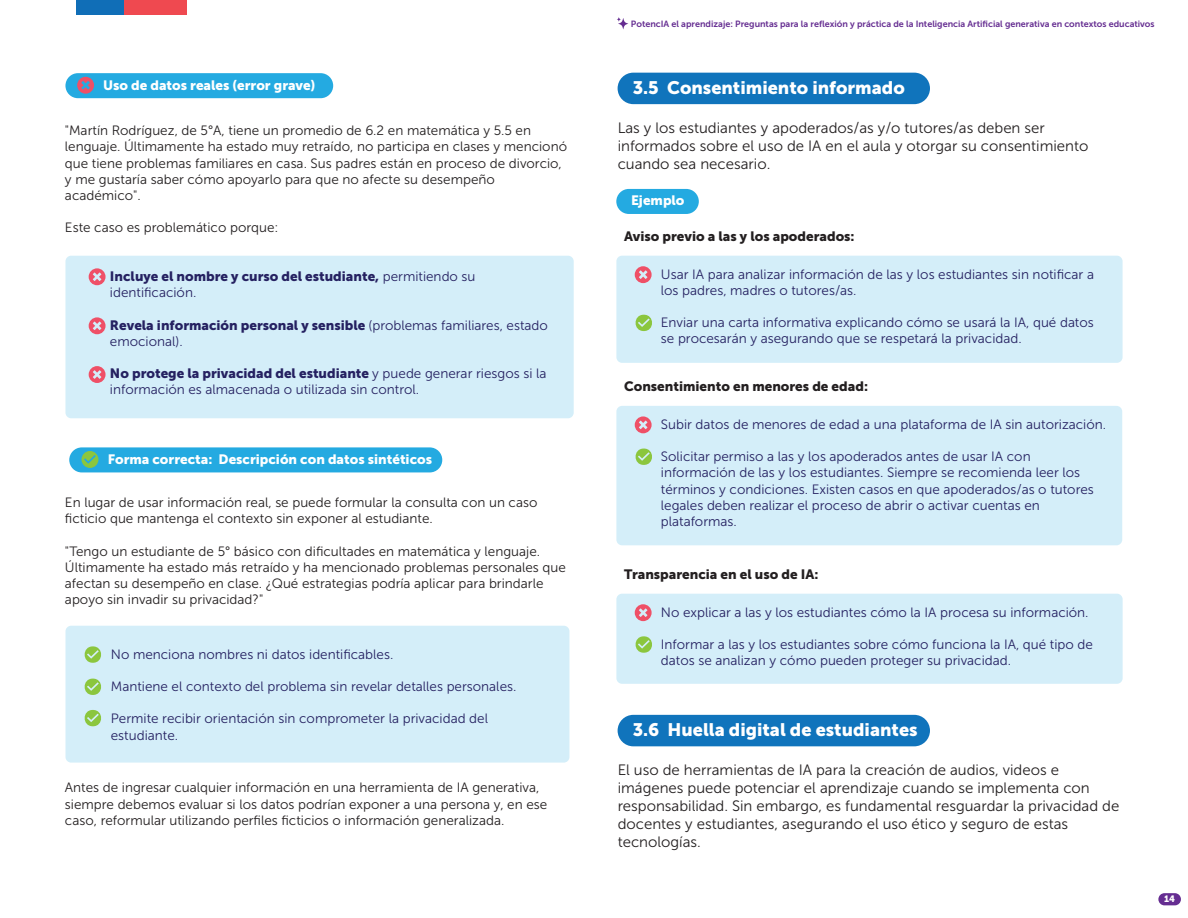
<style>
.page{position:relative;width:1188px;height:918px;background:#fff}
.page>*{position:absolute;margin:0;border:0;box-sizing:border-box;transform-origin:0 0}
.t1{font:18px "Museo Sans 900";color:#fff}
.t2{font:15px/18px "Museo Sans 300";color:#231f20}
.t3{font:13.5px/16.2px "Museo Sans 300";color:#252161}
.t4{font:13.5px/16.2px "Museo Sans 300";color:#231f20}
.t5{font:13.5px "Museo Sans 900";color:#252161}
.t6{font:13.5px "Museo Sans 900";color:#231f20}
.t7{font:13.5px "Museo Sans 900";color:#fff}
.t8{font:9.15px "Museo Sans 900";color:#fff}
.t9{font:9px "Museo Sans 700";color:#652d91}
.s1{font-family:"Museo Sans 300"}
</style>
<div class="page">
<div style="left:65px;top:256px;width:509px;height:162px;background:#d4eef9;border-radius:6px"></div>
<div style="left:618px;top:73px;width:312px;height:31px;background:#1074bc;border-radius:16px"></div>
<div style="left:616px;top:189px;width:83px;height:25px;background:#24aae1;border-radius:13px"></div>
<div style="left:1158px;top:893px;width:23px;height:12px;background:#652d91;border-radius:6px"></div>
<div style="left:77px;top:0;width:47px;height:15px;background:#106eb7"></div>
<div style="left:124px;top:0;width:62px;height:15px;background:#ef4950"></div>
<svg style="left:617px;top:17px;width:11px;height:12px"></svg>
<div style="left:65px;top:73px;width:268px;height:25px;background:#24aae1;border-radius:13px"></div>
<svg style="left:77px;top:77px;width:17px;height:17px"></svg>
<svg style="left:89px;top:268px;width:17px;height:17px"></svg>
<svg style="left:89px;top:317px;width:17px;height:17px"></svg>
<svg style="left:89px;top:366px;width:17px;height:17px"></svg>
<div style="left:69px;top:447px;width:373px;height:25px;background:#24aae1;border-radius:13px"></div>
<svg style="left:81px;top:451px;width:17px;height:17px"></svg>
<div style="left:65px;top:626px;width:504px;height:137px;background:#d4eef9;border-radius:6px"></div>
<svg style="left:84px;top:710px;width:17px;height:16px"></svg>
<svg style="left:84px;top:678px;width:17px;height:17px"></svg>
<svg style="left:84px;top:646px;width:17px;height:17px"></svg>
<div style="left:616px;top:256px;width:507px;height:107px;background:#d4eef9;border-radius:6px"></div>
<svg style="left:635px;top:266px;width:17px;height:17px"></svg>
<svg style="left:635px;top:315px;width:17px;height:16px"></svg>
<div style="left:616px;top:406px;width:506px;height:139px;background:#d4eef9;border-radius:6px"></div>
<svg style="left:635px;top:416px;width:17px;height:17px"></svg>
<svg style="left:635px;top:448px;width:17px;height:17px"></svg>
<div style="left:616px;top:594px;width:507px;height:90px;background:#d4eef9;border-radius:6px"></div>
<svg style="left:635px;top:604px;width:17px;height:17px"></svg>
<svg style="left:635px;top:636px;width:17px;height:17px"></svg>
<div style="left:618px;top:715px;width:312px;height:31px;background:#1074bc;border-radius:16px"></div>
<p class="t7" style="left:103px;top:77px;width:214px">Uso de datos reales (error grave)</p>
<p class="t4" style="left:65px;top:123px;width:504px">"Martín Rodríguez, de 5°A, tiene un promedio de 6.2 en matemática y 5.5 en lenguaje. Últimamente ha estado muy retraído, no participa en clases y mencionó que tiene problemas familiares en casa. Sus padres están en proceso de divorcio, y me gustaría saber cómo apoyarlo para que no afecte su desempeño académico".</p>
<p class="t4" style="left:65px;top:220px;width:215px">Este caso es problemático porque:</p>
<p class="t5" style="left:110px;top:269px;width:367px">Incluye el nombre y curso del estudiante, <span class="s1">permitiendo su</span></p>
<p class="t3" style="left:110px;top:285px;width:88px">identificación.</p>
<p class="t5" style="left:110px;top:317px;width:440px">Revela información personal y sensible <span class="s1">(problemas familiares, estado</span></p>
<p class="t3" style="left:110px;top:333px;width:74px">emocional).</p>
<p class="t5" style="left:110px;top:366px;width:438px">No protege la privacidad del estudiante <span class="s1">y puede generar riesgos si la</span></p>
<p class="t3" style="left:110px;top:382px;width:311px">información es almacenada o utilizada sin control.</p>
<p class="t7" style="left:108px;top:451px;width:326px">Forma correcta: Descripción con datos sintéticos</p>
<p class="t4" style="left:65px;top:494px;width:474px">En lugar de usar información real, se puede formular la consulta con un caso ficticio que mantenga el contexto sin exponer al estudiante.</p>
<p class="t4" style="left:65px;top:543px;width:502px">"Tengo un estudiante de 5° básico con dificultades en matemática y lenguaje.<br>Últimamente ha estado más retraído y ha mencionado problemas personales que afectan su desempeño en clase. ¿Qué estrategias podría aplicar para brindarle apoyo sin invadir su privacidad?"</p>
<p class="t3" style="left:111px;top:646px;width:284px">No menciona nombres ni datos identificables.</p>
<p class="t3" style="left:111px;top:678px;width:407px">Mantiene el contexto del problema sin revelar detalles personales.</p>
<p class="t3" style="left:111px;top:711px;width:379px">Permite recibir orientación sin comprometer la privacidad del estudiante.</p>
<p class="t4" style="left:65px;top:780px;width:484px">Antes de ingresar cualquier información en una herramienta de IA generativa, siempre debemos evaluar si los datos podrían exponer a una persona y, en ese caso, reformular utilizando perfiles ficticios o información generalizada.</p>
<p class="t9" style="left:631px;top:19px;width:525px">PotencIA el aprendizaje: Preguntas para la reflexión y práctica de la Inteligencia Artificial generativa en contextos educativos</p>
<h1 class="t1" style="left:633px;top:77px;width:274px">3.5 Consentimiento informado</h1>
<p class="t2" style="left:618px;top:119px;width:472px">Las y los estudiantes y apoderados/as y/o tutores/as deben ser informados sobre el uso de IA en el aula y otorgar su consentimiento cuando sea necesario.</p>
<p class="t7" style="left:631px;top:193px;width:55px">Ejemplo</p>
<p class="t6" style="left:624px;top:229px;width:232px">Aviso previo a las y los apoderados:</p>
<p class="t3" style="left:661px;top:266px;width:435px">Usar IA para analizar información de las y los estudiantes sin notificar a los padres, madres o tutores/as.</p>
<p class="t3" style="left:661px;top:315px;width:434px">Enviar una carta informativa explicando cómo se usará la IA, qué datos se procesarán y asegurando que se respetará la privacidad.</p>
<p class="t6" style="left:624px;top:379px;width:246px">Consentimiento en menores de edad:</p>
<p class="t3" style="left:661px;top:416px;width:447px">Subir datos de menores de edad a una plataforma de IA sin autorización.</p>
<p class="t3" style="left:661px;top:449px;width:434px">Solicitar permiso a las y los apoderados antes de usar IA con información de las y los estudiantes. Siempre se recomienda leer los términos y condiciones. Existen casos en que apoderados/as o tutores legales deben realizar el proceso de abrir o activar cuentas en plataformas.</p>
<p class="t6" style="left:624px;top:567px;width:196px">Transparencia en el uso de IA:</p>
<p class="t3" style="left:661px;top:604px;width:429px">No explicar a las y los estudiantes cómo la IA procesa su información.</p>
<p class="t3" style="left:661px;top:636px;width:434px">Informar a las y los estudiantes sobre cómo funciona la IA, qué tipo de datos se analizan y cómo pueden proteger su privacidad.</p>
<h1 class="t1" style="left:633px;top:719px;width:286px">3.6 Huella digital de estudiantes</h1>
<p class="t2" style="left:618px;top:761px;width:503px">El uso de herramientas de IA para la creación de audios, videos e imágenes puede potenciar el aprendizaje cuando se implementa con responsabilidad. Sin embargo, es fundamental resguardar la privacidad de docentes y estudiantes, asegurando el uso ético y seguro de estas tecnologías.</p>
<p class="t8" style="left:1164px;top:894px;width:13px">14</p>
</div>
